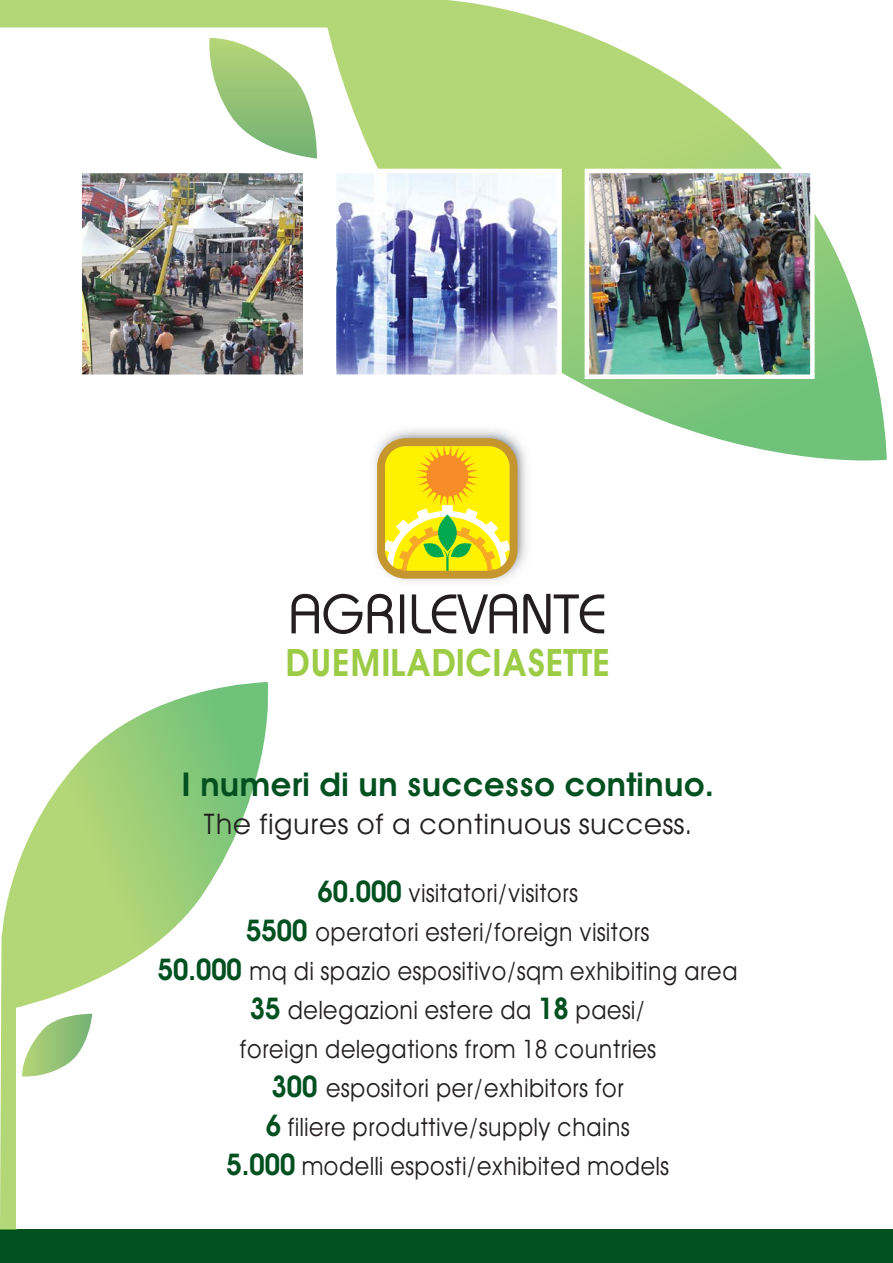
<style>
.page{position:relative;width:893px;height:1263px;background:#fff}
.page>*{position:absolute;margin:0;border:0;box-sizing:border-box;transform-origin:0 0}
.t1{font:600 37.95px "Avant Garde";letter-spacing:-.005em;color:#9ccb46;scale:.92 1}
.t2{font:600 33px "Avant Garde";color:#005020}
.t3{font:28.5px "Avant Garde";color:#231f20}
.t4{font:25.5px/39px "Avant Garde";color:#231f20;text-align:center;scale:.91 1}
.s1{font-weight:600;font-size:30px;color:#005020}
</style>
<div class="page">
<div style="left:0;top:1229px;width:893px;height:34px;background:#005020"></div>
<svg style="left:291px;top:594px;width:71px;height:40px"></svg>
<svg style="left:368px;top:594px;width:25px;height:39px"></svg>
<svg style="left:400px;top:594px;width:4px;height:39px"></svg>
<svg style="left:412px;top:594px;width:105px;height:40px"></svg>
<svg style="left:523px;top:594px;width:81px;height:40px"></svg>
<img style="left:374px;top:460px;width:153px;height:122px">
<svg style="left:377px;top:460px;width:140px;height:119px;background:#e7d52c"></svg>
<svg style="left:22px;top:1014px;width:70px;height:62px"></svg>
<svg style="left:2px;top:682px;width:266px;height:326px"></svg>
<svg style="left:0;top:1229px;width:16px;height:1px"></svg>
<svg style="left:0;top:0;width:887px;height:460px"></svg>
<img style="left:77px;top:169px;width:230px;height:210px">
<img style="left:332px;top:169px;width:230px;height:210px">
<img style="left:585px;top:169px;width:230px;height:210px">
<h1 class="t1" style="left:286px;top:648px;width:354px">DUEMILADICIASETTE</h1>
<p class="t2" style="left:182px;top:772px;width:534px">I numeri di un successo continuo.</p>
<p class="t3" style="left:203px;top:812px;width:491px">The figures of a continuous success.</p>
<p class="t4" style="left:158px;top:875px;width:639px"><span class="s1">60.000</span> visitatori/visitors<br><span class="s1">5500</span> operatori esteri/foreign visitors<br><span class="s1">50.000</span> mq di spazio espositivo/sqm exhibiting area <span class="s1">35</span> delegazioni estere da <span class="s1">18</span> paesi/<br>foreign delegations from 18 countries<br><span class="s1">300</span> espositori per/exhibitors for<br><span class="s1">6</span> filiere produttive/supply chains<br><span class="s1">5.000</span> modelli esposti/exhibited models</p>
</div>
